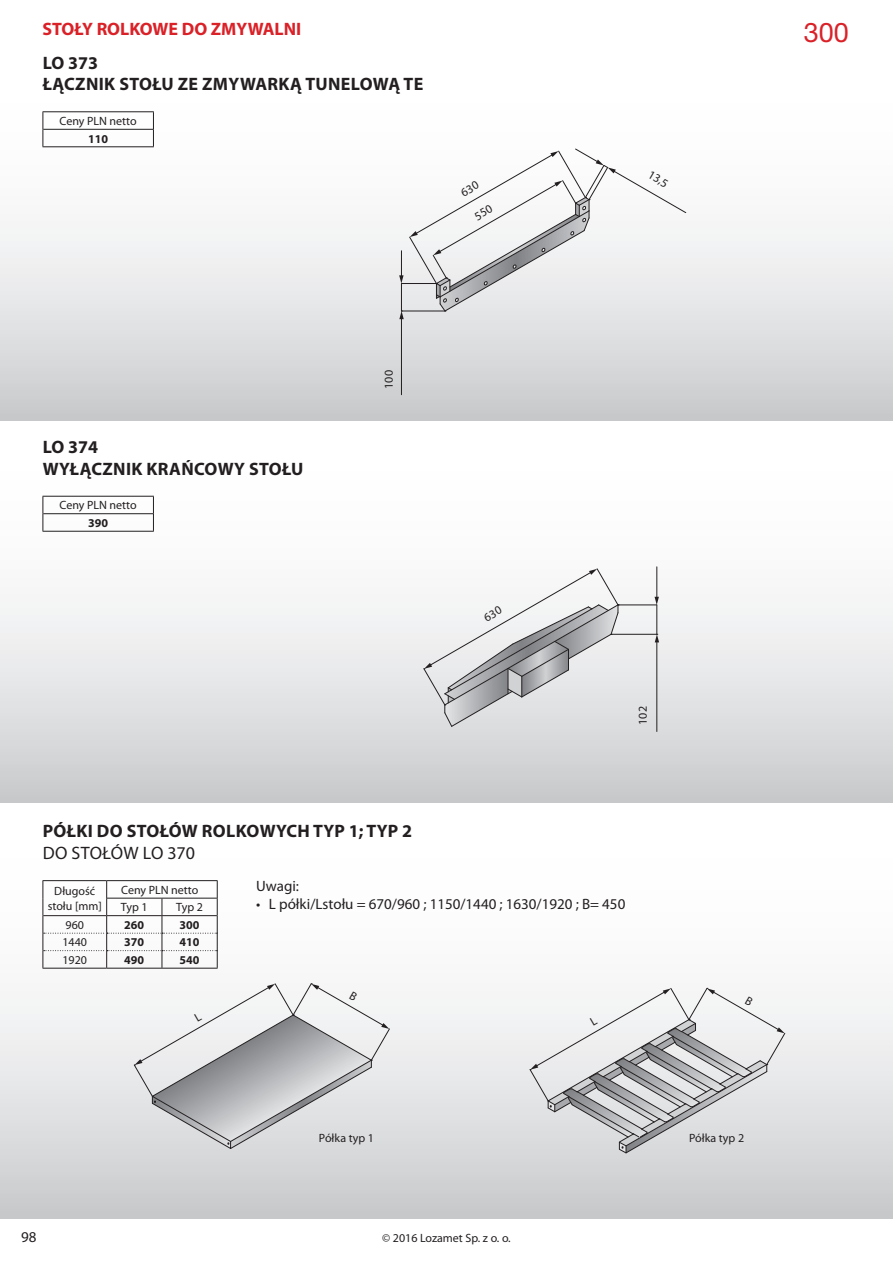
<style>
.page{position:relative;width:893px;height:1263px;background:#fff}
.page>*{position:absolute;margin:0;border:0;box-sizing:border-box;transform-origin:0 0}
.t1{font:27px "Helvetica Neue LT Pro";color:#da2128}
.t2{font:700 18px/21.6px "Myriad Pro";letter-spacing:.02em;color:#231f20}
.t3{font:700 18px "Myriad Pro";color:#da2128}
.t4{font:700 18px/21.6px "Myriad Pro";color:#231f20}
.t5{font:18px "Myriad Pro";color:#231f20}
.t6{font:15px "Myriad Pro";color:#231f20}
.t7{font:12.15px "Myriad Pro";color:#231f20}
.t8{font:12px/14.4px "Myriad Pro";color:#231f20;text-align:center}
.t9{font:700 12px "Myriad Pro";color:#231f20}
</style>
<div class="page">
<div style="left:0;top:55px;width:893px;height:366px;background:linear-gradient(to bottom,#fff,#d1d2d5)"></div>
<svg style="left:892px;top:55px;width:1px;height:366px"></svg>
<div style="left:0;top:421px;width:893px;height:383px;background:linear-gradient(to bottom,#fff,#d1d2d4)"></div>
<svg style="left:892px;top:421px;width:1px;height:383px"></svg>
<div style="left:0;top:804px;width:893px;height:414px;background:linear-gradient(to bottom,#fff,#d1d2d5)"></div>
<svg style="left:892px;top:804px;width:1px;height:414px"></svg>
<hr style="left:618px;top:605px;width:39px;height:1px;background:#231f20">
<hr style="left:611px;top:634px;width:46px;height:1px;background:#231f20">
<hr style="left:657px;top:567px;width:1px;height:31px;background:#231f20">
<hr style="left:657px;top:641px;width:1px;height:90px;background:#231f20">
<svg style="left:655px;top:597px;width:4px;height:45px"></svg>
<hr style="left:401px;top:318px;width:1px;height:77px;background:#231f20">
<hr style="left:43px;top:146px;width:111px;height:1px;background:#231f20">
<hr style="left:43px;top:111px;width:111px;height:1px;background:#231f20">
<svg style="left:43px;top:112px;width:1px;height:34px"></svg>
<svg style="left:153px;top:112px;width:1px;height:34px"></svg>
<hr style="left:43px;top:129px;width:110px;height:1px;background:#231f20">
<hr style="left:43px;top:531px;width:111px;height:1px;background:#231f20">
<hr style="left:43px;top:496px;width:111px;height:1px;background:#231f20">
<svg style="left:43px;top:497px;width:1px;height:34px"></svg>
<svg style="left:153px;top:497px;width:1px;height:34px"></svg>
<hr style="left:43px;top:513px;width:110px;height:1px;background:#231f20">
<hr style="left:43px;top:880px;width:64px;height:1px;background:#231f20">
<hr style="left:107px;top:880px;width:55px;height:1px;background:#231f20">
<hr style="left:162px;top:880px;width:56px;height:1px;background:#231f20">
<hr style="left:43px;top:968px;width:64px;height:1px;background:#231f20">
<hr style="left:107px;top:968px;width:55px;height:1px;background:#231f20">
<hr style="left:162px;top:968px;width:56px;height:1px;background:#231f20">
<svg style="left:43px;top:881px;width:175px;height:87px"></svg>
<svg style="left:423px;top:568px;width:196px;height:159px"></svg>
<svg style="left:399px;top:149px;width:287px;height:170px"></svg>
<svg style="left:134px;top:983px;width:256px;height:167px"></svg>
<svg style="left:530px;top:988px;width:255px;height:165px"></svg>
<h2 class="t3" style="left:43px;top:19px;width:250px">STOŁY ROLKOWE DO ZMYWA LNI</h2>
<h2 class="t4" style="left:43px;top:52px;width:88px">LO 373<br>ŁĄCZNIK STOŁ</h2>
<h2 class="t2" style="left:161px;top:74px;width:263px">U ZE ZMYWARKĄ TUNELOWĄ TE</h2>
<p class="t8" style="left:60px;top:114px;width:79px">Ceny PLN netto</p>
<p class="t9" style="left:88px;top:132px;width:21px">110</p>
<p class="t7" style="left:653px;top:167px;width:23px;rotate:30deg">13,5</p>
<h1 class="t1" style="left:804px;top:17px;width:47px">300</h1>
<h2 class="t2" style="left:43px;top:436px;width:57px">LO 374<br>WYŁ</h2>
<h2 class="t2" style="left:80px;top:458px;width:181px">ĄCZNIK KRAŃCOWY STOŁ</h2>
<h2 class="t2" style="left:291px;top:458px;width:14px">U</h2>
<p class="t8" style="left:60px;top:498px;width:79px">Ceny PLN netto</p>
<p class="t9" style="left:88px;top:516px;width:21px">390</p>
<p class="t7" style="left:381px;top:389px;width:20px;rotate:-90deg">100</p>
<p class="t8" style="left:635px;top:725px;width:20px;rotate:-90deg">102</p>
<h2 class="t2" style="left:43px;top:820px;width:96px">PÓŁKI DO STOŁ</h2>
<h2 class="t2" style="left:169px;top:820px;width:45px">ÓW ROL</h2>
<h2 class="t2" style="left:236px;top:820px;width:53px">KOWYCH</h2>
<h2 class="t2" style="left:313px;top:820px;width:12px">TYP</h2>
<h2 class="t2" style="left:349px;top:820px;width:30px">1; TYP</h2>
<h2 class="t2" style="left:402px;top:820px;width:11px">2</h2>
<h2 class="t5" style="left:43px;top:841px;width:41px">do stołów</h2>
<h2 class="t5" style="left:143px;top:841px;width:54px">LO 370</h2>
<p class="t6" style="left:256px;top:877px;width:44px">Uwagi:</p>
<p class="t6" style="left:256px;top:895px;width:371px">• L półki/Lstołu = 670/960 ; 1150/1440 ; 1630/1920 ; B= 450</p>
<p class="t8" style="left:48px;top:884px;width:56px">Długość stołu [mm]</p>
<p class="t8" style="left:121px;top:881px;width:79px;line-height:17.5px;text-align:left">Ceny PLN netto<br>Typ 1</p>
<p class="t8" style="left:176px;top:900px;width:28px">Typ 2</p>
<p class="t8" style="left:66px;top:917px;width:20px">960</p>
<p class="t9" style="left:124px;top:918px;width:21px">260</p>
<p class="t9" style="left:180px;top:918px;width:21px">300</p>
<p class="t8" style="left:62px;top:935px;width:26px">1440</p>
<p class="t9" style="left:124px;top:936px;width:21px">370</p>
<p class="t9" style="left:180px;top:936px;width:21px">410</p>
<p class="t8" style="left:62px;top:952px;width:26px">1920</p>
<p class="t9" style="left:124px;top:953px;width:21px">490</p>
<p class="t9" style="left:180px;top:953px;width:21px">540</p>
<p class="t8" style="left:319px;top:1131px;width:57px">Półka typ 1</p>
<p class="t8" style="left:689px;top:1131px;width:57px">Półka typ 2</p>
<p class="t6" style="left:21px;top:1227px;width:17px">98</p>
<p class="t8" style="left:382px;top:1230px;width:130px">© 2016 Lozamet Sp. z o. o.</p>
</div>
